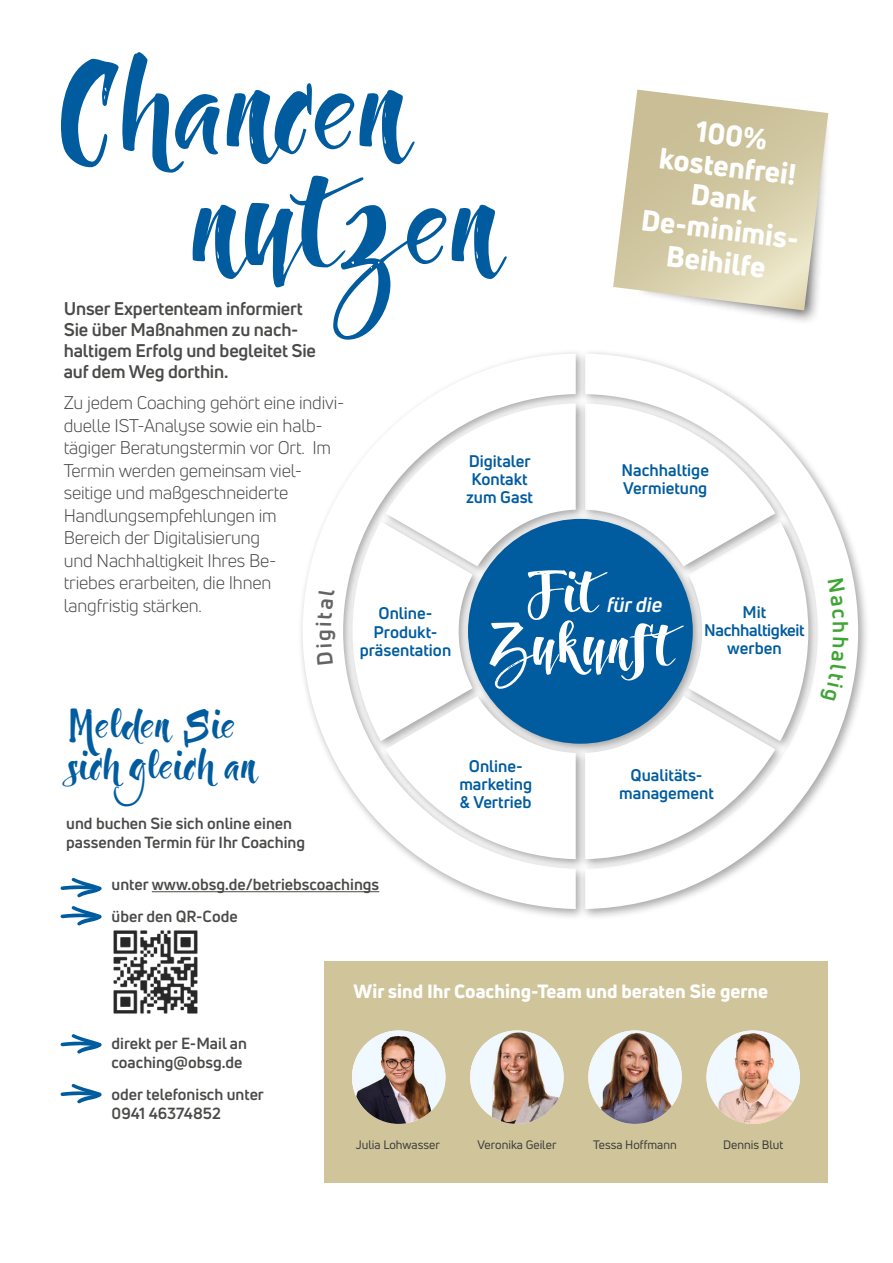
<style>
.page{position:relative;width:893px;height:1263px;background:#fff}
.page>*{position:absolute;margin:0;border:0;box-sizing:border-box;transform-origin:0 0}
.t1{font:145.05px/114.8px "Dragonflight Pro Regular";color:#005c9f}
.t2{font:64.95px "Dragonflight Pro Regular";color:#fff}
.t3{font:46.35px/41.2px "Dragonflight Pro Regular";color:#005c9f}
.t4{font:800 28.8px/32px "Uni Neue";color:#fff;text-align:center}
.t5{font:700 21.45px "Uni Neue";color:#3fa535}
.t6{font:italic 700 20.55px "Uni Neue";color:#fff}
.t7{font:800 18.75px "Uni Neue";color:#fff}
.t8{font:18px/22.5px "Uni Neue";letter-spacing:-.01em;color:#4a4a49}
.t9{font:700 18px/21px "Uni Neue";letter-spacing:-.01em;color:#4a4a49}
.t10{font:700 16.5px/18px "Uni Neue";color:#005c9f;text-align:center}
.t11{font:700 16.5px/18px "Uni Neue";letter-spacing:-.02em;color:#005c9f;text-align:center}
.t12{font:700 15.75px/19px "Uni Neue";color:#4a4a49}
.t13{font:12px "Uni Neue";color:#3c3c3b}
</style>
<div class="page">
<div style="left:325px;top:961px;width:503px;height:222px;background:#d0c49a"></div>
<img style="left:352px;top:1030px;width:93px;height:94px;border-radius:47px">
<img style="left:470px;top:1030px;width:94px;height:94px;border-radius:47px">
<img style="left:588px;top:1030px;width:94px;height:94px;border-radius:47px">
<img style="left:706px;top:1030px;width:94px;height:94px;border-radius:47px">
<svg style="left:60px;top:877px;width:42px;height:21px"></svg>
<svg style="left:60px;top:906px;width:42px;height:20px"></svg>
<svg style="left:60px;top:1034px;width:42px;height:20px"></svg>
<svg style="left:60px;top:1083px;width:42px;height:21px"></svg>
<div style="left:633px;top:97px;width:198px;height:228px;background:#000;opacity:.63"></div>
<svg style="left:613px;top:90px;width:215px;height:220px"></svg>
<div style="left:579px;top:348px;width:291px;height:572px;background:#000;opacity:.35"></div>
<svg style="left:588px;top:354px;width:270px;height:555px"></svg>
<div style="left:297px;top:348px;width:291px;height:572px;background:#000;opacity:.35"></div>
<svg style="left:303px;top:354px;width:273px;height:555px"></svg>
<div style="left:684px;top:517px;width:136px;height:235px;background:#000;opacity:.35"></div>
<div style="left:579px;top:398px;width:207px;height:179px;background:#000;opacity:.35"></div>
<div style="left:381px;top:398px;width:207px;height:179px;background:#000;opacity:.35"></div>
<div style="left:347px;top:517px;width:137px;height:235px;background:#000;opacity:.35"></div>
<div style="left:381px;top:692px;width:207px;height:179px;background:#000;opacity:.35"></div>
<svg style="left:352px;top:403px;width:224px;height:456px"></svg>
<div style="left:579px;top:692px;width:207px;height:179px;background:#000;opacity:.35"></div>
<svg style="left:585px;top:403px;width:223px;height:456px"></svg>
<hr style="left:152px;top:891px;width:227px;height:1px;background:#4a4a49">
<img style="left:113px;top:930px;width:85px;height:84px">
<svg style="left:316px;top:588px;width:20px;height:76px"></svg>
<svg style="left:828px;top:578px;width:17px;height:41px"></svg>
<svg style="left:820px;top:637px;width:28px;height:64px"></svg>
<h1 class="t1" style="left:187px;top:39px;width:313px;text-indent:-131px">Chancen nutzen</h1>
<p class="t9" style="left:64px;top:297px;width:254px">Unser Expertenteam informiert<br>Sie über Maßnahmen zu nach&shy;haltigem Erfolg und begleitet Sie auf dem Weg dorthin.</p>
<h3 class="t4" style="left:655px;top:109px;width:163px;rotate:7deg">100% kostenfrei!<br>Dank<br>De-minimis-<br>Beihilfe</h3>
<p class="t8" style="left:64px;top:391px;width:282px">Zu jedem Coaching gehört eine indivi&shy;duelle IST-Analyse sowie ein halb&shy;tägiger Beratungstermin vor Ort. Im<br>Termin werden gemeinsam viel&shy;seitige und maßgeschneiderte<br>Handlungsempfehlungen im<br>Bereich der Digitalisierung<br>und Nachhaltigkeit Ihres Be-<br>triebes erarbeiten, die Ihnen langfristig stärken.</p>
<h3 class="t3" style="left:66px;top:700px;width:191px">Melden Sie sich gleich an</h3>
<p class="t12" style="left:66px;top:814px;width:240px">und buchen Sie sich online einen passenden Termin für Ihr Coaching</p>
<p class="t10" style="left:466px;top:452px;width:69px">Digitaler<br>Kontakt zum Gast</p>
<p class="t10" style="left:622px;top:461px;width:89px;text-align:left">Nachhaltige<br>Vermietung</p>
<p class="t10" style="left:360px;top:604px;width:93px">Online-<br>Produkt&shy;präsentation</p>
<h2 class="t2" style="left:526px;top:549px;width:71px">Fit</h2>
<p class="t6" style="left:607px;top:592px;width:57px">für die</p>
<h2 class="t2" style="left:489px;top:603px;width:184px">Zukunft</h2>
<p class="t11" style="left:704px;top:603px;width:102px">Mit<br>Nachhaltigkeit werben</p>
<p class="t10" style="left:459px;top:756px;width:74px">Online&shy;marketing &amp; Vertrieb</p>
<p class="t10" style="left:619px;top:765px;width:96px">Qualitäts&shy;management</p>
<p class="t12" style="left:112px;top:868px;width:269px;line-height:31.8px">unter www.obsg.de/betriebscoachings über den QR-Code</p>
<p class="t12" style="left:112px;top:1033px;width:137px">direkt per E-Mail an coaching@obsg.de</p>
<p class="t12" style="left:112px;top:1084px;width:154px">oder telefonisch unter<br>0941 46374852</p>
<p class="t7" style="left:354px;top:978px;width:416px">Wir sind Ihr Coaching-Team und beraten Sie gerne</p>
<p class="t13" style="left:356px;top:1138px;width:86px">Julia Lohwasser</p>
<p class="t13" style="left:477px;top:1138px;width:80px">Veronika Geiler</p>
<p class="t13" style="left:593px;top:1138px;width:85px">Tessa Hoffmann</p>
<p class="t13" style="left:723px;top:1138px;width:62px">Dennis Blut</p>
<p class="t5" style="left:854px;top:621px;width:14px;rotate:90deg">h</p>
</div>
